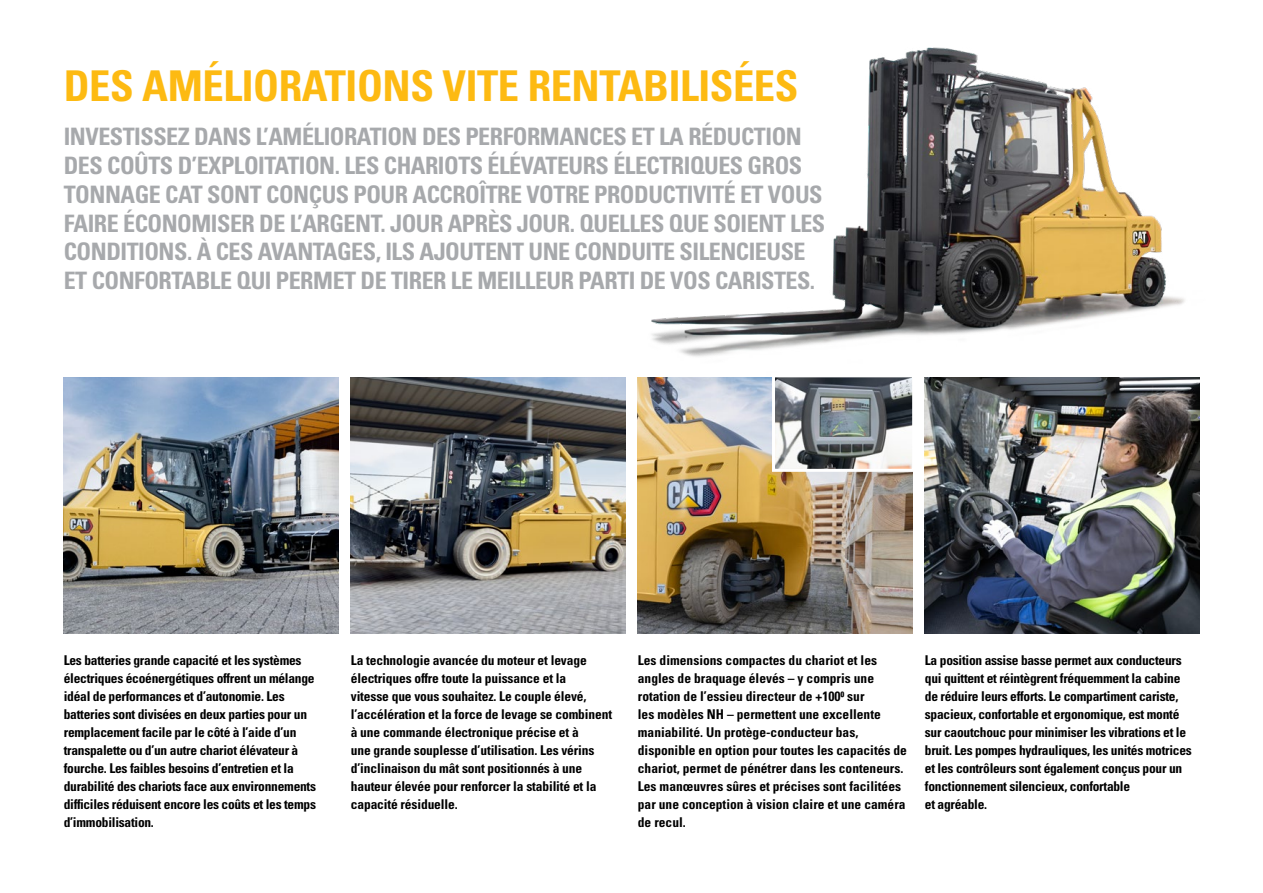
<style>
.page{position:relative;width:1263px;height:893px;background:#fff}
.page>*{position:absolute;margin:0;border:0;box-sizing:border-box;transform-origin:0 0}
.t1{font:42.45px "Univers LTCYR 67 Bold Cond";letter-spacing:-.01em;color:#fdba12}
.t2{font:24px/28.8px "Univers LTCYR 67 Bold Cond";letter-spacing:-.02em;color:#a7a9ac}
.t3{font:13.5px/18px "Univers LTCYR 67 Bold Cond";letter-spacing:-.02em;color:#000}
.t4{font:13.5px/18px "Univers LTCYR 67 Bold Cond";color:#000}
</style>
<div class="page">
<img style="left:64px;top:377px;width:274px;height:257px">
<img style="left:351px;top:377px;width:274px;height:257px">
<img style="left:638px;top:377px;width:274px;height:257px">
<img style="left:925px;top:377px;width:274px;height:257px">
<img style="left:651px;top:47px;width:534px;height:310px">
<img style="left:770px;top:377px;width:143px;height:96px">
<h1 class="t1" style="left:64px;top:60px;width:736px">DES AMÉLIORATIONS VITE RENTABILISÉES</h1>
<p class="t2" style="left:64px;top:122px;width:763px">INVESTISSEZ DANS L’AMÉLIORATION DES PERFORMANCES ET LA RÉDUCTION DES COÛTS D’EXPLOITATION. LES CHARIOTS ÉLÉVATEURS ÉLECTRIQUES GROS TONNAGE CAT SONT CONÇUS POUR ACCROÎTRE VOTRE PRODUCTIVITÉ ET VOUS FAIRE ÉCONOMISER DE L’ARGENT. JOUR APRÈS JOUR. QUELLES QUE SOIENT LES CONDITIONS. À CES AVANTAGES, ILS AJOUTENT UNE CONDUITE SILENCIEUSE ET CONFORTABLE QUI PERMET DE TIRER LE MEILLEUR PARTI DE VOS CARISTES.</p>
<p class="t3" style="left:64px;top:651px;width:254px">Les batteries grande capacité et les systèmes électriques écoénergétiques offrent un mélange idéal de performances et d’autonomie. Les batteries sont divisées en deux parties pour un remplacement facile par le côté à l’aide d’un transpalette ou d’un autre chariot élévateur à fourche. Les faibles besoins d’entretien et la durabilité des chariots face aux environnements difficiles réduisent encore les coûts et les temps d’immobilisation.</p>
<p class="t3" style="left:351px;top:651px;width:263px">La technologie avancée du moteur et levage électriques offre toute la puissance et la<br>vitesse que vous souhaitez. Le couple élevé, l’accélération et la force de levage se combinent à une commande électronique précise et à<br>une grande souplesse d’utilisation. Les vérins d’inclinaison du mât sont positionnés à une hauteur élevée pour renforcer la stabilité et la capacité résiduelle.</p>
<p class="t4" style="left:638px;top:651px;width:271px">Les dimensions compactes du chariot et les angles de braquage élevés – y compris une rotation de l’essieu directeur de +100⁰ sur<br>les modèles NH – permettent une excellente maniabilité. Un protège-conducteur bas, disponible en option pour toutes les capacités de chariot, permet de pénétrer dans les conteneurs.<br>Les manœuvres sûres et précises sont facilitées par une conception à vision claire et une caméra de recul.</p>
<p class="t3" style="left:925px;top:651px;width:268px">La position assise basse permet aux conducteurs qui quittent et réintègrent fréquemment la cabine de réduire leurs efforts. Le compartiment cariste, spacieux, confortable et ergonomique, est monté sur caoutchouc pour minimiser les vibrations et le bruit. Les pompes hydrauliques, les unités motrices et les contrôleurs sont également conçus pour un fonctionnement silencieux, confortable<br>et agréable.</p>
</div>
